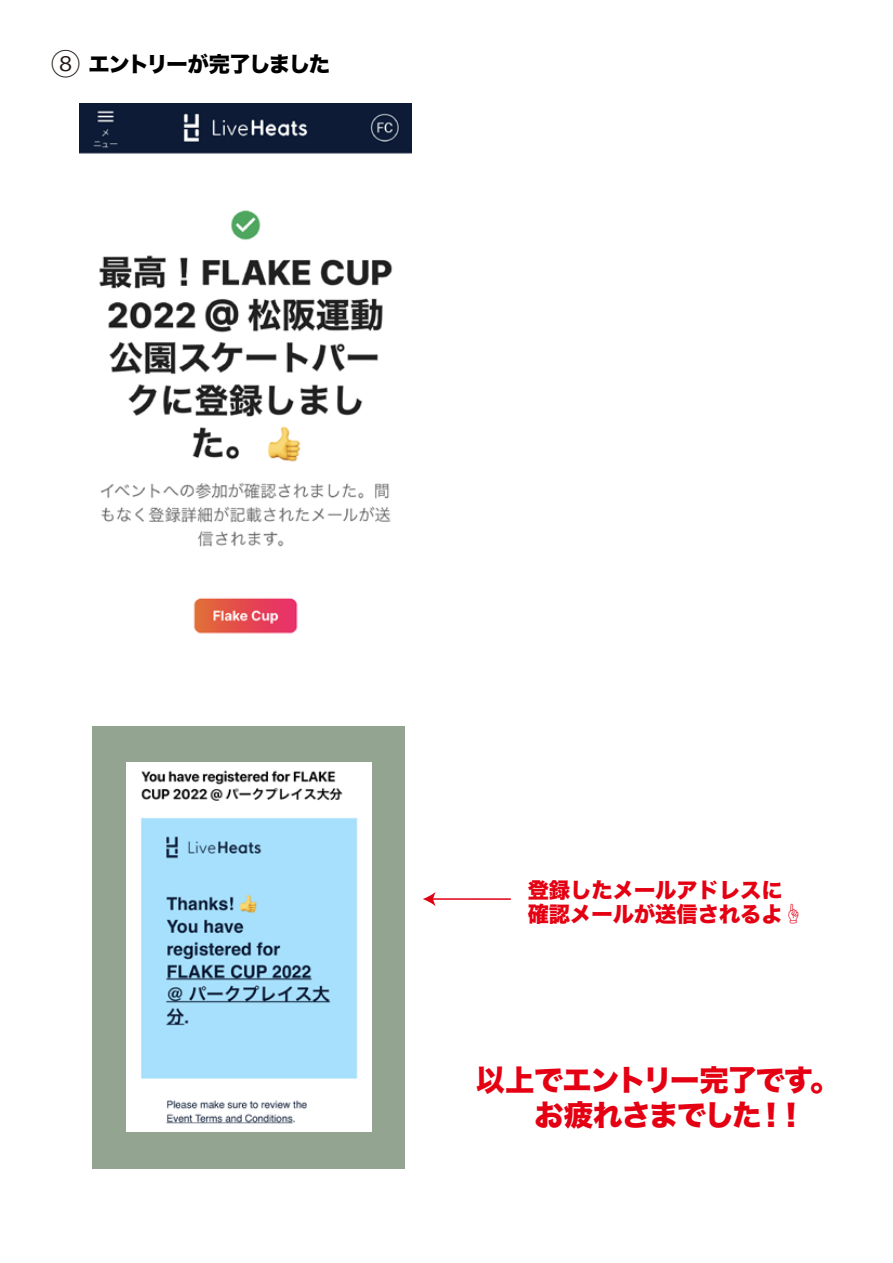
<style>
.page{position:relative;width:893px;height:1263px;background:#fff}
.page>*{position:absolute;margin:0;border:0;box-sizing:border-box;transform-origin:0 0}
.t1{font:29.7px "Koz Go Pro";color:#221815}
.t2{font:29.4px/35.2px "Hira Kaku Std W8";letter-spacing:-.04em;color:#e40012}
.t3{font:21.3px/24.5px "Hira Kaku Std W8";color:#e40012}
.t4{font:21.3px "Hira Kaku Std W8";letter-spacing:-.065em;color:#000}
</style>
<div class="page">
<img style="left:79px;top:104px;width:333px;height:530px">
<div style="left:93px;top:726px;width:312px;height:442px;background:#93a590"></div>
<hr style="left:432px;top:898px;width:79px;height:2px;background:#df0012">
<svg style="left:423px;top:892px;width:13px;height:14px"></svg>
<img style="left:126px;top:763px;width:245px;height:369px">
<h1 class="t1" style="left:51px;top:44px;width:31px">⑧</h1>
<p class="t4" style="left:88px;top:52px;width:243px">エントリーが完了しました</p>
<p class="t3" style="left:528px;top:878px;width:278px">登録したメールアドレスに確認メールが送信されるよ☝</p>
<h2 class="t2" style="left:534px;top:1063px;width:307px;text-indent:-59px">以上でエントリー完了です。お疲れさまでした！！</h2>
</div>
